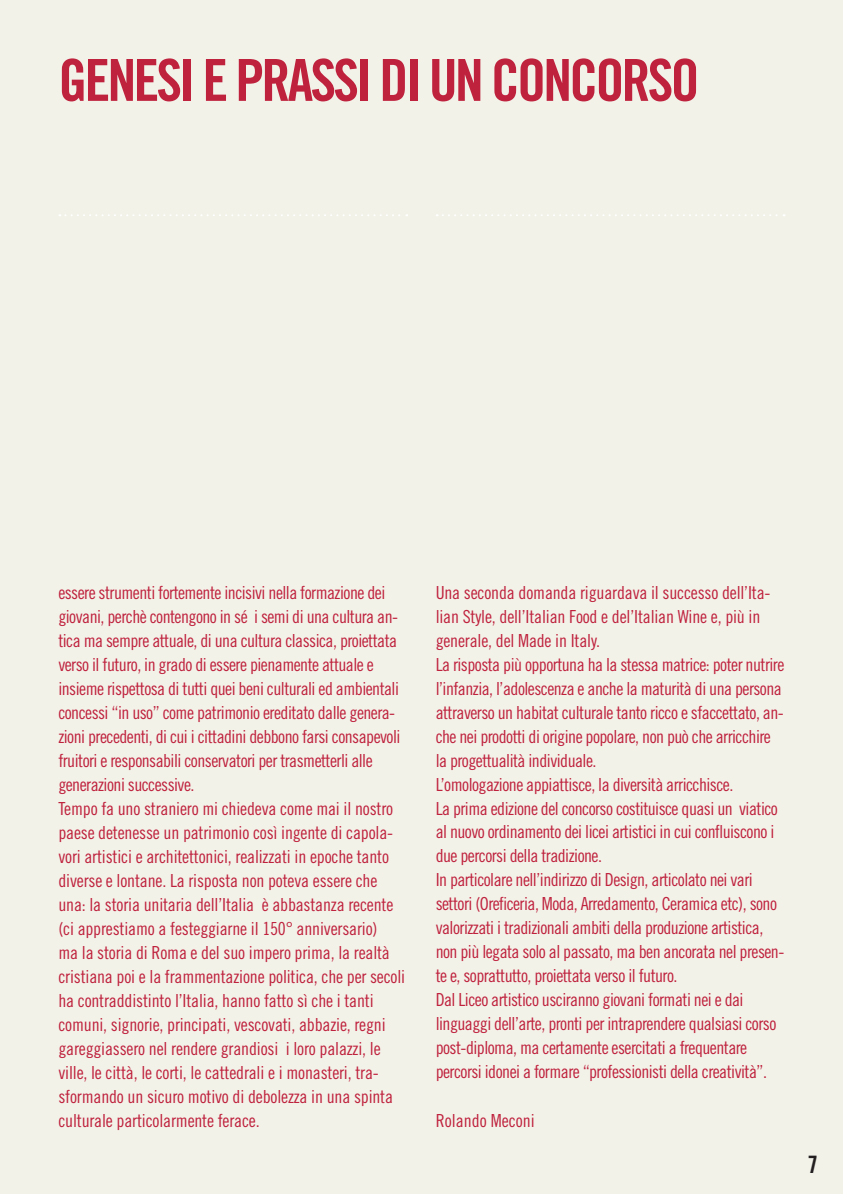
<style>
.page{position:relative;width:843px;height:1194px;background:#fff}
.page>*{position:absolute;margin:0;border:0;box-sizing:border-box;transform-origin:0 0}
.t1{font:58px "Trade Gothic LT Std Bd Cn 20";letter-spacing:-.05em;color:#bf223d}
.t2{font:24px "Trade Gothic LT Std Bd Cn 20";color:#231f20}
.t3{font:18px/24px "Trade Gothic LT Std Cn 18";letter-spacing:-.01em;color:#bf223d}
.t4{font:18px/24px "Trade Gothic LT Std Cn 18";letter-spacing:-.03em;color:#bf223d}
.t5{font:18px "Trade Gothic LT Std Cn 18";color:#bf223d}
</style>
<div class="page">
<div style="left:0;top:0;width:842px;height:1194px;background:#f2f2e9"></div>
<svg style="left:59px;top:214px;width:348px;height:2px"></svg>
<svg style="left:436px;top:214px;width:348px;height:2px"></svg>
<h1 class="t1" style="left:58px;top:58px;width:642px">GENESI E PRASSI DI UN CONCORSO</h1>
<p class="t3" style="left:58px;top:582px;width:348px">essere strumenti fortemente incisivi nella formazione dei giovani, perchè contengono in sé i semi di una cultura an&shy;tica ma sempre attuale, di una cultura classica, proiettata verso il futuro, in grado di essere pienamente attuale e insieme rispettosa di tutti quei beni culturali ed ambientali concessi “in uso” come patrimonio ereditato dalle genera&shy;zioni precedenti, di cui i cittadini debbono farsi consapevoli fruitori e responsabili conservatori per trasmetterli alle generazioni successive.<br>Tempo fa uno straniero mi chiedeva come mai il nostro paese detenesse un patrimonio così ingente di capola&shy;vori artistici e architettonici, realizzati in epoche tanto diverse e lontane. La risposta non poteva essere che una: la storia unitaria dell’Italia è abbastanza recente (ci apprestiamo a festeggiarne il 150° anniversario)<br>ma la storia di Roma e del suo impero prima, la realtà cristiana poi e la frammentazione politica, che per secoli ha contraddistinto l’Italia, hanno fatto sì che i tanti comuni, signorie, principati, vescovati, abbazie, regni gareggiassero nel rendere grandiosi i loro palazzi, le ville, le città, le corti, le cattedrali e i monasteri, tra&shy;sformando un sicuro motivo di debolezza in una spinta culturale particolarmente ferace.</p>
<p class="t4" style="left:435px;top:582px;width:350px">Una seconda domanda riguardava il successo dell’Ita&shy;lian Style, dell’Italian Food e del’Italian Wine e, più in generale, del Made in Italy.<br>La risposta più opportuna ha la stessa matrice: poter nutrire l’infanzia, l’adolescenza e anche la maturità di una persona attraverso un habitat culturale tanto ricco e sfaccettato, an&shy;che nei prodotti di origine popolare, non può che arricchire la progettualità individuale.<br>L’omologazione appiattisce, la diversità arricchisce.<br>La prima edizione del concorso costituisce quasi un viatico al nuovo ordinamento dei licei artistici in cui confluiscono i due percorsi della tradizione.<br>In particolare nell’indirizzo di Design, articolato nei vari settori (Oreficeria, Moda, Arredamento, Ceramica etc), sono valorizzati i tradizionali ambiti della produzione artistica, non più legata solo al passato, ma ben ancorata nel presen&shy;te e, soprattutto, proiettata verso il futuro.<br>Dal Liceo artistico usciranno giovani formati nei e dai linguaggi dell’arte, pronti per intraprendere qualsiasi corso post-diploma, ma certamente esercitati a frequentare percorsi idonei a formare “professionisti della creatività”.</p>
<p class="t5" style="left:435px;top:1113px;width:100px">Rolando Meconi</p>
<h2 class="t2" style="left:807px;top:1155px;width:12px">7</h2>
</div>
